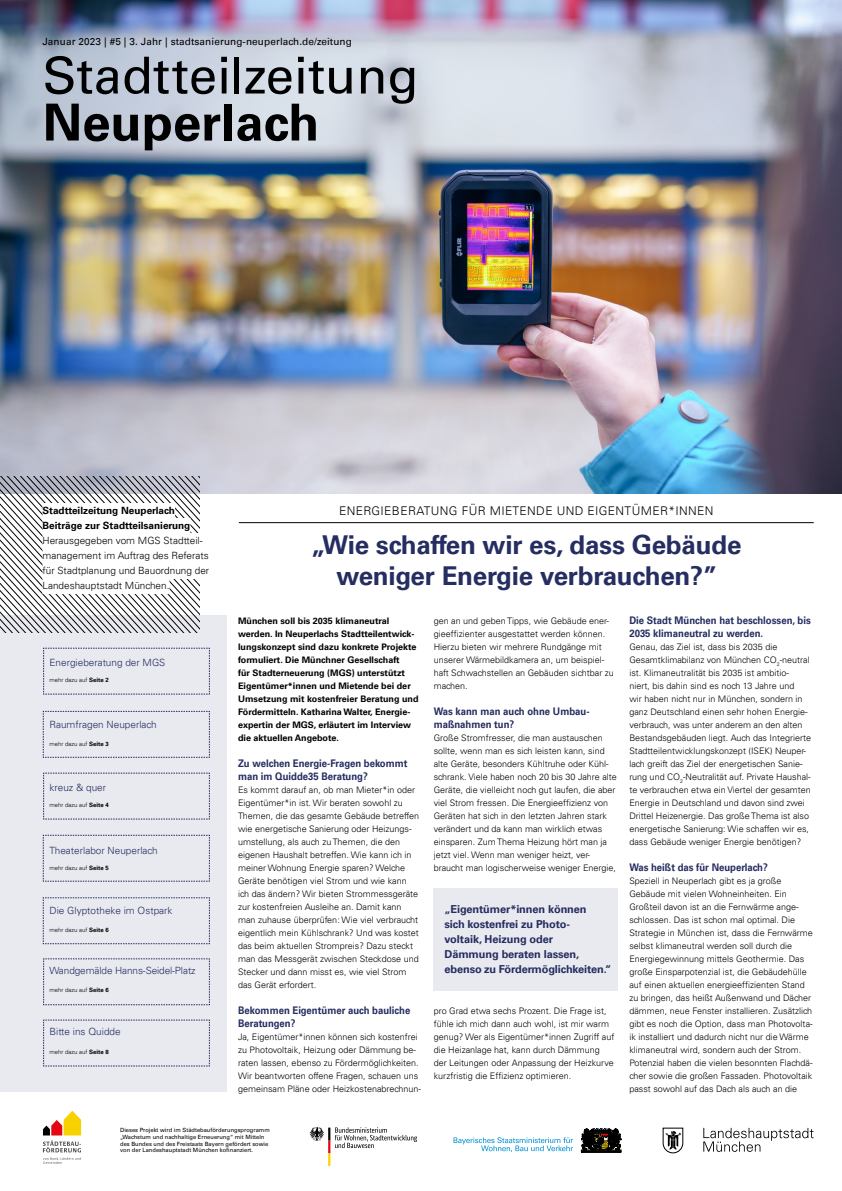
<style>
.page{position:relative;width:842px;height:1191px;background:#fff}
.page>*{position:absolute;margin:0;border:0;box-sizing:border-box;transform-origin:0 0}
.Stadtteilzeitung{font:51px "Univers LT";color:#000}
.Stadtteilzeitung-2{font:700 51px "Univers LT";color:#000}
.t1{font:700 26px/31.2px "Univers LT";letter-spacing:-.01em;color:#252d61;text-align:center}
.t2{font:300 12px "Univers LT";letter-spacing:.03em;color:#000}
.Zitate{font:700 11px/15px "Univers LT";letter-spacing:-.01em;color:#252d61}
.Fließtext_unterübers{font:700 10.5px/13px "Univers LT";color:#252d61;scale:.91 1}
.Herausgeber_Titelsei{font:300 10px/15px "Univers LT";color:#000}
.Inhaltsverzeichnis_Ü{font:300 10px "Univers LT";color:#252d61}
.Ausgabe{font:10px "Univers LT";letter-spacing:.01em;color:#000}
.Fließtext{font:300 9px/13px "Univers LT";color:#000}
.Fließtext_bold{font:700 9px/13px "Univers LT";color:#000}
.Fließtext-2{font:300 6px "Univers LT";color:#000}
.t3{font:5.8px/6.9px "Univers LT";color:#000}
.s1{font-weight:700}
</style>
<div class="page">
<img style="left:0;top:0;width:842px;height:493px">
<div style="left:0;top:615px;width:227px;height:477px;background:#e9eaef"></div>
<svg style="left:309px;top:1127px;width:108px;height:38px"></svg>
<svg style="left:43px;top:1110px;width:38px;height:53px"></svg>
<svg style="left:703px;top:1127px;width:111px;height:24px"></svg>
<svg style="left:663px;top:1127px;width:20px;height:26px"></svg>
<svg style="left:454px;top:1137px;width:119px;height:15px"></svg>
<svg style="left:581px;top:1128px;width:40px;height:24px"></svg>
<hr style="left:239px;top:522px;width:575px;height:1px;background:#000">
<svg style="left:43px;top:897px;width:167px;height:47px"></svg>
<svg style="left:43px;top:834px;width:167px;height:48px"></svg>
<svg style="left:43px;top:958px;width:167px;height:47px"></svg>
<svg style="left:43px;top:1019px;width:167px;height:47px"></svg>
<svg style="left:43px;top:647px;width:167px;height:48px"></svg>
<svg style="left:43px;top:711px;width:167px;height:47px"></svg>
<svg style="left:43px;top:772px;width:167px;height:47px"></svg>
<div style="left:434px;top:888px;width:184px;height:103px;background:#e9eaef"></div>
<svg style="left:0;top:476px;width:199px;height:156px"></svg>
<div style="left:43px;top:503px;width:132px;height:16px;background:#fff"></div>
<div style="left:43px;top:518px;width:147px;height:16px;background:#fff"></div>
<div style="left:43px;top:533px;width:160px;height:16px;background:#fff"></div>
<div style="left:43px;top:548px;width:169px;height:16px;background:#fff"></div>
<div style="left:43px;top:563px;width:169px;height:16px;background:#fff"></div>
<div style="left:43px;top:578px;width:126px;height:16px;background:#fff"></div>
<p class="Ausgabe" style="left:43px;top:36px;width:311px">Januar 2023 | #5 | 3. Jahr | stadtsanierung-neuperlach.de/zeitung</p>
<p class="Stadtteilzeitung" style="left:43px;top:45px;width:378px">Stadtteilzeitung</p>
<p class="Stadtteilzeitung-2" style="left:43px;top:93px;width:278px">Neuperlach</p>
<p class="Herausgeber_Titelsei" style="left:43px;top:503px;width:168px"><span class="s1">Stadtteilzeitung Neuperlach Beiträge zur Stadtteilsanierung </span>Herausgegeben vom MGS Stadtteil&shy;management im Auftrag des Referats für Stadtplanung und Bauordnung der Landeshauptstadt München.</p>
<p class="Inhaltsverzeichnis_Ü" style="left:49px;top:656px;width:117px">Energieberatung der MGS</p>
<p class="Fließtext-2" style="left:49px;top:676px;width:61px">mehr dazu auf <span class="s1">Seite 2</span></p>
<p class="Inhaltsverzeichnis_Ü" style="left:49px;top:719px;width:109px">Raumfragen Neuperlach</p>
<p class="Fließtext-2" style="left:49px;top:740px;width:61px">mehr dazu auf <span class="s1">Seite 3</span></p>
<p class="Inhaltsverzeichnis_Ü" style="left:49px;top:781px;width:58px">kreuz &amp; quer</p>
<p class="Fließtext-2" style="left:49px;top:801px;width:61px">mehr dazu auf <span class="s1">Seite 4</span></p>
<p class="Inhaltsverzeichnis_Ü" style="left:49px;top:844px;width:110px">Theaterlabor Neuperlach</p>
<p class="Fließtext-2" style="left:49px;top:864px;width:61px">mehr dazu auf <span class="s1">Seite 5</span></p>
<p class="Inhaltsverzeichnis_Ü" style="left:49px;top:904px;width:125px">Die Glyptotheke im Ostpark</p>
<p class="Fließtext-2" style="left:49px;top:926px;width:61px">mehr dazu auf <span class="s1">Seite 6</span></p>
<p class="Inhaltsverzeichnis_Ü" style="left:49px;top:964px;width:148px">Wandgemälde Hanns-Seidel-Platz</p>
<p class="Fließtext-2" style="left:49px;top:986px;width:61px">mehr dazu auf <span class="s1">Seite 6</span></p>
<p class="Inhaltsverzeichnis_Ü" style="left:49px;top:1025px;width:73px">Bitte ins Quidde</p>
<p class="Fließtext-2" style="left:49px;top:1048px;width:61px">mehr dazu auf <span class="s1">Seite 8</span></p>
<h3 class="t2" style="left:339px;top:504px;width:376px">ENERGIEBERATUNG FÜR MIETENDE UND EIGENTÜMER*INNEN</h3>
<h2 class="t1" style="left:311px;top:529px;width:432px">„Wie schaffen wir es, dass Gebäude weniger Energie verbrauchen?”</h2>
<p class="Fließtext_bold" style="left:238px;top:614px;width:182px">München soll bis 2035 klimaneutral werden. In Neuperlachs Stadtteilentwick&shy;lungskonzept sind dazu konkrete Projekte formuliert. Die Münchner Gesellschaft<br>für Stadterneuerung (MGS) unterstützt Eigentümer*innen und Mietende bei der Umsetzung mit kostenfreier Beratung und Fördermitteln. Katharina Walter, Energie&shy;expertin der MGS, erläutert im Interview die aktuellen Angebote.</p>
<p class="Fließtext_unterübers" style="left:238px;top:756px;width:188px">Zu welchen Energie-Fragen bekommt man im Quidde35 Beratung?</p>
<p class="Fließtext" style="left:238px;top:783px;width:183px">Es kommt darauf an, ob man Mieter*in oder Eigentümer*in ist. Wir beraten sowohl zu Themen, die das gesamte Gebäude betreffen wie energetische Sanierung oder Heizungs&shy;umstellung, als auch zu Themen, die den eigenen Haushalt betreffen. Wie kann ich in meiner Wohnung Energie sparen? Welche Geräte benötigen viel Strom und wie kann ich das ändern? Wir bieten Strommessgeräte zur kostenfreien Ausleihe an. Damit kann man zuhause überprüfen: Wie viel verbraucht eigentlich mein Kühlschrank? Und was kostet das beim aktuellen Strompreis? Dazu steckt man das Messgerät zwischen Steckdose und Stecker und dann misst es, wie viel Strom das Gerät erfordert.</p>
<p class="Fließtext_unterübers" style="left:238px;top:1003px;width:191px">Bekommen Eigentümer auch bauliche<br>Beratungen?</p>
<p class="Fließtext" style="left:238px;top:1030px;width:184px">Ja, Eigentümer*innen können sich kostenfrei zu Photovoltaik, Heizung oder Dämmung be&shy;raten lassen, ebenso zu Fördermöglichkeiten.<br>Wir beantworten offene Fragen, schauen uns gemeinsam Pläne oder Heizkostenabrechnun-</p>
<p class="Fließtext" style="left:434px;top:614px;width:182px">gen an und geben Tipps, wie Gebäude ener&shy;gieeffizienter ausgestattet werden können.<br>Hierzu bieten wir mehrere Rundgänge mit unserer Wärmebildkamera an, um beispiel&shy;haft Schwachstellen an Gebäuden sichtbar zu machen.</p>
<p class="Fließtext_unterübers" style="left:434px;top:704px;width:173px">Was kann man auch ohne Umbau&shy;maßnahmen tun?</p>
<p class="Fließtext" style="left:434px;top:731px;width:185px">Große Stromfresser, die man austauschen sollte, wenn man es sich leisten kann, sind alte Geräte, besonders Kühltruhe oder Kühl&shy;schrank. Viele haben noch 20 bis 30 Jahre alte Geräte, die vielleicht noch gut laufen, die aber viel Strom fressen. Die Energieeffizienz von Geräten hat sich in den letzten Jahren stark verändert und da kann man wirklich etwas einsparen. Zum Thema Heizung hört man ja jetzt viel. Wenn man weniger heizt, ver&shy;braucht man logischerweise weniger Energie,</p>
<p class="Zitate" style="left:444px;top:901px;width:168px">„Eigentümer*innen können<br>sich kostenfrei zu Photo--<br>voltaik, Heizung oder<br>Dämmung beraten lassen, ebenso zu Fördermöglichkeiten.“</p>
<p class="Fließtext" style="left:434px;top:1004px;width:182px">pro Grad etwa sechs Prozent. Die Frage ist, fühle ich mich dann auch wohl, ist mir warm genug? Wer als Eigentümer*innen Zugriff auf die Heizanlage hat, kann durch Dämmung der Leitungen oder Anpassung der Heizkurve kurzfristig die Effizienz optimieren.</p>
<p class="Fließtext_unterübers" style="left:629px;top:613px;width:201px">Die Stadt München hat beschlossen, bis<br>2035 klimaneutral zu werden.</p>
<p class="Fließtext" style="left:629px;top:640px;width:183px">Genau, das Ziel ist, dass bis 2035 die Gesamtklimabilanz von München CO<sub>2</sub>-neutral ist. Klimaneutralität bis 2035 ist ambitio&shy;niert, bis dahin sind es noch 13 Jahre und<br>wir haben nicht nur in München, sondern in ganz Deutschland einen sehr hohen Energie&shy;verbrauch, was unter anderem an den alten Bestandsgebäuden liegt. Auch das Integrierte Stadtteilentwicklungskonzept (ISEK) Neuper&shy;lach greift das Ziel der energetischen Sanie&shy;rung und CO<sub>2</sub>-Neutralität auf. Private Haushal&shy;te verbrauchen etwa ein Viertel der gesamten Energie in Deutschland und davon sind zwei Drittel Heizenergie. Das große Thema ist also energetische Sanierung: Wie schaffen wir es, dass Gebäude weniger Energie benötigen?</p>
<p class="Fließtext_unterübers" style="left:629px;top:860px;width:154px">Was heißt das für Neuperlach?</p>
<p class="Fließtext" style="left:629px;top:874px;width:185px">Speziell in Neuperlach gibt es ja große Gebäude mit vielen Wohneinheiten. Ein Großteil davon ist an die Fernwärme ange&shy;schlossen. Das ist schon mal optimal. Die Strategie in München ist, dass die Fernwärme selbst klimaneutral werden soll durch die Energiegewinnung mittels Geothermie. Das große Einsparpotenzial ist, die Gebäudehülle auf einen aktuellen energieeffizienten Stand zu bringen, das heißt Außenwand und Dächer dämmen, neue Fenster installieren. Zusätzlich gibt es noch die Option, dass man Photovolta&shy;ik installiert und dadurch nicht nur die Wärme klimaneutral wird, sondern auch der Strom.<br>Potenzial haben die vielen besonnten Flachdä&shy;cher sowie die großen Fassaden. Photovoltaik passt sowohl auf das Dach als auch an die</p>
<p class="t3" style="left:120px;top:1126px;width:151px">Dieses Projekt wird im Städtebauförderungsprogramm „Wachstum und nachhaltige Erneuerung“ mit Mitteln des Bundes und des Freistaats Bayern gefördert sowie von der Landeshauptstadt München kofinanziert.</p>
</div>
